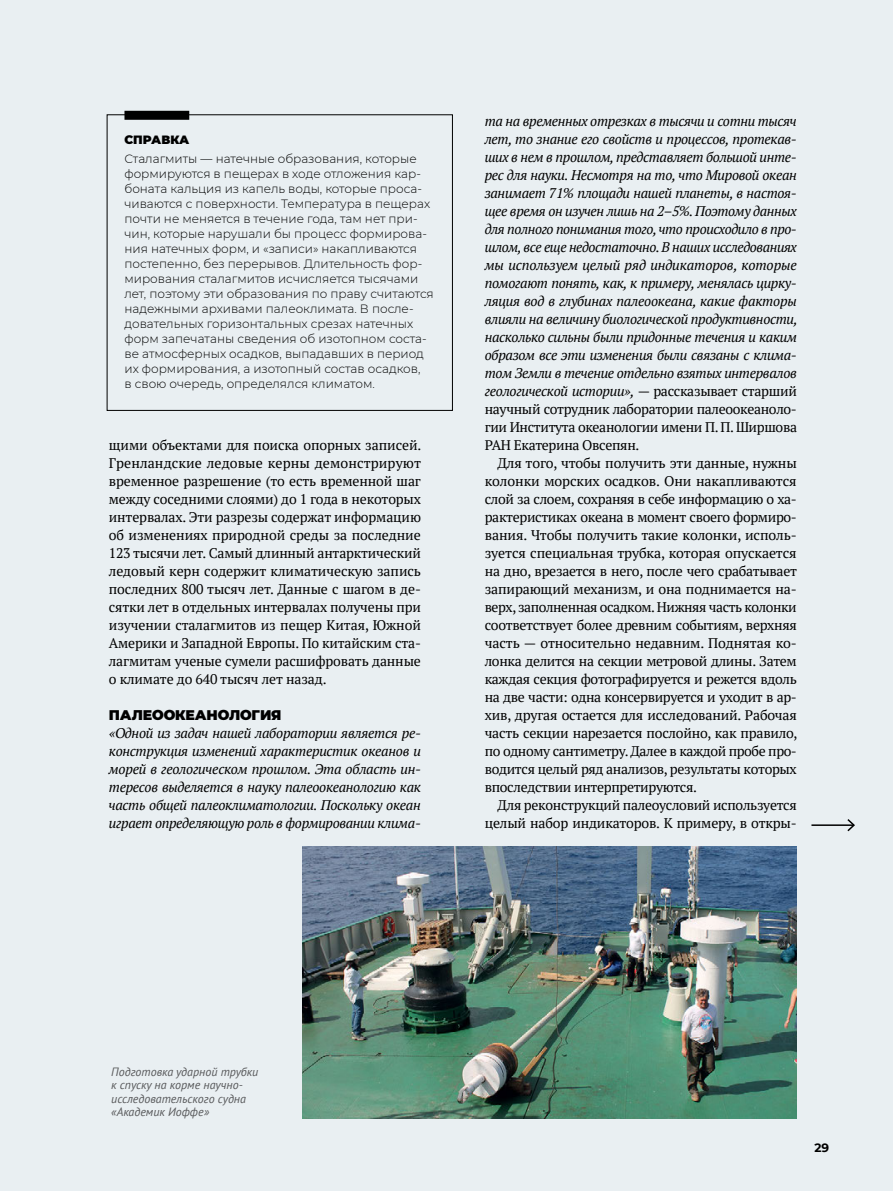
<style>
.page{position:relative;width:893px;height:1191px;background:#e7eef1}
.page>*{position:absolute;margin:0;border:0;box-sizing:border-box;transform-origin:0 0}
.t1{font:13.95px/18px "PT Serif";letter-spacing:-.02em;color:#000;text-align:justify}
.t2{font:italic 13.95px/18px "PT Serif";letter-spacing:-.025em;color:#000;text-align:justify}
.t3{font:900 13.95px "Montserrat";letter-spacing:-.01em;color:#000}
.t4{font:300 12px/15px "Montserrat";color:#000}
.t5{font:italic 12px/13.5px "PT Sans";color:#58595b}
.t6{font:900 12px "Montserrat";color:#000}
.t7{font:700 12px "Montserrat";color:#000}
.s1{font-style:normal}
</style>
<div class="page">
<hr style="left:811px;top:824px;width:43px;height:2px;background:#000">
<svg style="left:846px;top:819px;width:9px;height:13px"></svg>
<div style="left:124px;top:111px;width:65px;height:9px;background:#000"></div>
<div style="left:107px;top:114px;width:346px;height:297px;border:1px solid #000"></div>
<img style="left:302px;top:846px;width:495px;height:272px">
<p class="t6" style="left:124px;top:130px;width:66px">СПРАВКА</p>
<p class="t4" style="left:124px;top:151px;width:311px">Сталагмиты — натечные образования, которые формируются в пещерах в ходе отложения кар&shy;боната кальция из капель воды, которые проса&shy;чиваются с поверхности. Температура в пещерах почти не меняется в течение года, там нет при&shy;чин, которые нарушали бы процесс формирова&shy;ния натечных форм, и «записи» накапливаются постепенно, без перерывов. Длительность фор&shy;мирования сталагмитов исчисляется тысячами лет, поэтому эти образования по праву считаются надежными архивами палеоклимата. В после&shy;довательных горизонтальных срезах натечных форм запечатаны сведения об изотопном соста&shy;ве атмосферных осадков, выпадавших в период их формирования, а изотопный состав осадков,<br>в свою очередь, определялся климатом.</p>
<p class="t1" style="left:109px;top:436px;width:314px">щими объектами для поиска опорных записей.<br>Гренландские ледовые керны демонстрируют временное разрешение (то есть временной шаг между соседними слоями) до 1 года в некоторых интервалах. Эти разрезы содержат информацию об изменениях природной среды за последние 123 тысячи лет. Самый длинный антарктический ледовый керн содержит климатическую запись последних 800 тысяч лет. Данные с шагом в де&shy;сятки лет в отдельных интервалах получены при изучении сталагмитов из пещер Китая, Южной Америки и Западной Европы. По китайским ста&shy;лагмитам ученые сумели расшифровать данные о климате до 640 тысяч лет назад.</p>
<p class="t3" style="left:109px;top:705px;width:174px">ПАЛЕООКЕАНОЛОГИЯ</p>
<p class="t2" style="left:109px;top:724px;width:314px">«Одной из задач нашей лаборатории является ре&shy;конструкция изменений характеристик океанов и морей в геологическом прошлом. Эта область ин&shy;тересов выделяется в науку палеоокеанологию как часть общей палеоклиматологии. Поскольку океан играет определяющую роль в формировании клима-</p>
<p class="t2" style="left:485px;top:112px;width:314px">та на временных отрезках в тысячи и сотни тысяч лет, то знание его свойств и процессов, протекав&shy;ших в нем в прошлом, представляет большой инте&shy;рес для науки. Несмотря на то, что Мировой океан занимает 71% площади нашей планеты, в настоя&shy;щее время он изучен лишь на 2–5%. Поэтому данных для полного понимания того, что происходило в про&shy;шлом, все еще недостаточно. В наших исследованиях мы используем целый ряд индикаторов, которые помогают понять, как, к примеру, менялась цирку&shy;ляция вод в глубинах палеоокеана, какие факторы влияли на величину биологической продуктивности, насколько сильны были придонные течения и каким образом все эти изменения были связаны с клима&shy;том Земли в течение отдельно взятых интервалов геологической истории», <span class="s1">— рассказывает старший научный сотрудник лаборатории палеоокеаноло&shy;гии Института океанологии имени П. П. Ширшова РАН Екатерина Овсепян.</span></p>
<p class="t1" style="left:485px;top:454px;width:314px;text-indent:13px">Для того, чтобы получить эти данные, нужны колонки морских осадков. Они накапливаются слой за слоем, сохраняя в себе информацию о ха&shy;рактеристиках океана в момент своего формиро&shy;вания. Чтобы получить такие колонки, исполь&shy;зуется специальная трубка, которая опускается на дно, врезается в него, после чего срабатывает запирающий механизм, и она поднимается на&shy;верх, заполненная осадком. Нижняя часть колонки соответствует более древним событиям, верхняя часть — относительно недавним. Поднятая ко&shy;лонка делится на секции метровой длины. Затем каждая секция фотографируется и режется вдоль на две части: одна консервируется и уходит в ар&shy;хив, другая остается для исследований. Рабочая часть секции нарезается послойно, как правило, по одному сантиметру. Далее в каждой пробе про&shy;водится целый ряд анализов, результаты которых впоследствии интерпретируются.</p>
<p class="t1" style="left:485px;top:796px;width:314px;text-align:right">Для реконструкций палеоусловий используется целый набор индикаторов. К примеру, в откры-</p>
<p class="t5" style="left:111px;top:1064px;width:149px">Подготовка ударной трубки к спуску на корме научно&shy;исследовательского судна «Академик Иоффе»</p>
<p class="t7" style="left:814px;top:1139px;width:16px">29</p>
</div>
